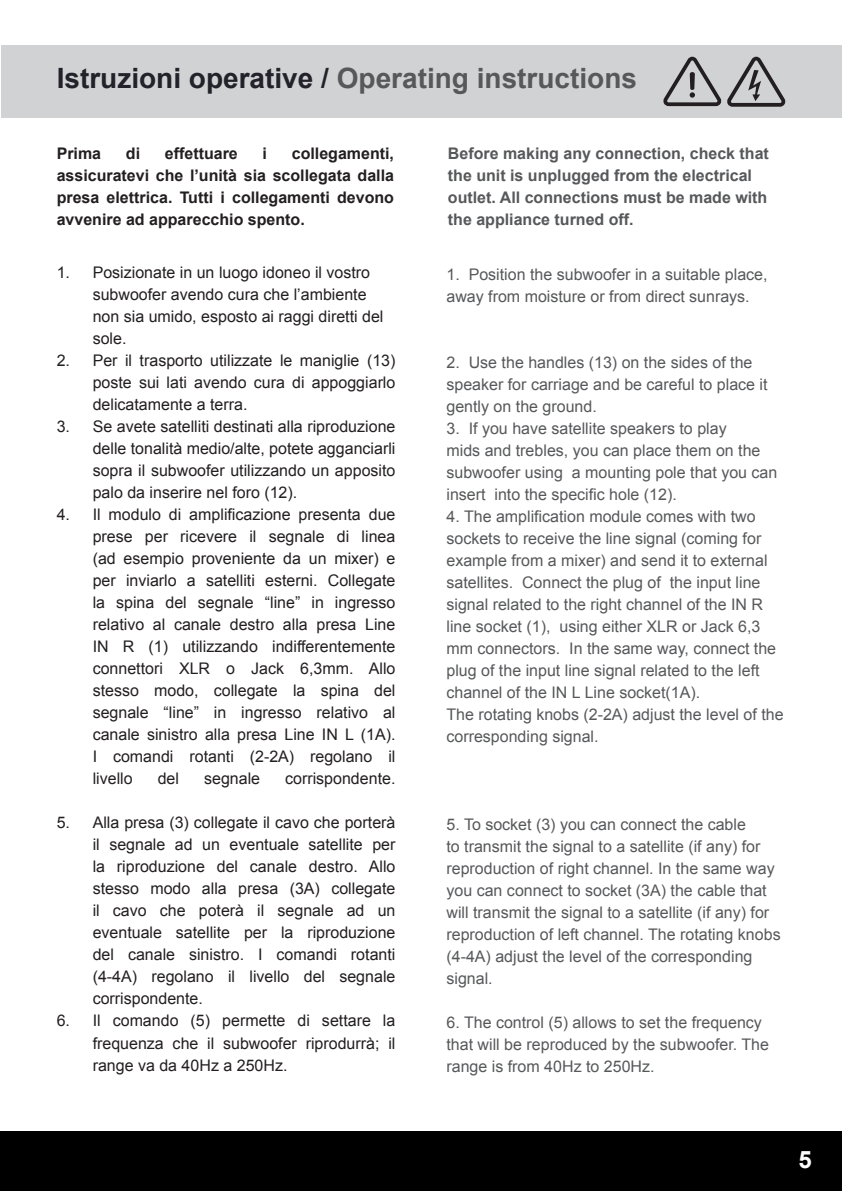
<style>
.page{position:relative;width:842px;height:1191px;background:#fff}
.page>*{position:absolute;margin:0;border:0;box-sizing:border-box;transform-origin:0 0}
.t1{font:700 28px "Arial";color:#57585a}
.t2{font:700 24px "Arial";color:#fff}
.t3{font:16px/22px "Arial";color:#231f20;text-align:justify}
.t4{font:16px/22px "Arial";color:#57585a}
.t5{font:700 16px/22px "Arial";color:#231f20;text-align:justify}
.t6{font:700 16px/22px "Arial";color:#57585a}
.s1{color:#232129}
</style>
<div class="page">
<div style="left:0;top:1131px;width:842px;height:60px;background:#000"></div>
<div style="left:1px;top:45px;width:841px;height:73px;background:#d1d2d4"></div>
<svg style="left:663px;top:57px;width:58px;height:49px"></svg>
<svg style="left:727px;top:57px;width:58px;height:50px"></svg>
<h1 class="t1" style="left:57px;top:59px;width:582px"><span class="s1">Istruzioni operative /</span> Operating instructions</h1>
<p class="t5" style="left:57px;top:143px;width:339px;text-indent:235px">collegamenti, assicuratevi che l’unità sia scollegata dalla presa elettrica. Tutti i collegamenti devono avvenire ad apparecchio spento.</p>
<p class="t6" style="left:448px;top:143px;width:322px">Before making any connection, check that the unit is unplugged from the electrical outlet. All connections must be made with the appliance turned off.</p>
<p class="t5" style="left:57px;top:143px;width:46px">Prima</p>
<p class="t5" style="left:126px;top:143px;width:16px">di</p>
<p class="t5" style="left:165px;top:143px;width:74px">effettuare</p>
<p class="t5" style="left:263px;top:143px;width:6px">i</p>
<p class="t3" style="left:93px;top:261px;width:292px;text-align:left;text-indent:-36px">1. Posizionate in un luogo idoneo il vostro subwoofer avendo cura che l’ambiente non sia umido, esposto ai raggi diretti del sole.</p>
<p class="t3" style="left:93px;top:349px;width:304px;text-indent:-36px">2. Per il trasporto utilizzate le maniglie (13) poste sui lati avendo cura di appoggiarlo delicatamente a terra.</p>
<p class="t3" style="left:93px;top:415px;width:304px;text-indent:-36px">3. Se avete satelliti destinati alla riproduzione delle tonalità medio/alte, potete agganciarli sopra il subwoofer utilizzando un apposito palo da inserire nel foro (12).</p>
<p class="t3" style="left:93px;top:503px;width:304px;text-indent:-36px">4. Il modulo di amplificazione presenta due prese per ricevere il segnale di linea (ad esempio proveniente da un mixer) e per inviarlo a satelliti esterni. Collegate la spina del segnale “line” in ingresso relativo al canale destro alla presa Line IN R (1) utilizzando indifferentemente connettori XLR o Jack 6,3mm. Allo stesso modo, collegate la spina del segnale “line” in ingresso relativo al canale sinistro alla presa Line IN L (1A).<br>I comandi rotanti (2-2A) regolano il livello</p>
<p class="t3" style="left:158px;top:767px;width:23px">del</p>
<p class="t3" style="left:204px;top:767px;width:58px">segnale</p>
<p class="t3" style="left:285px;top:767px;width:112px">corrispondente.</p>
<p class="t3" style="left:93px;top:811px;width:304px;text-indent:-36px">5. Alla presa (3) collegate il cavo che porterà il segnale ad un eventuale satellite per la riproduzione del canale destro. Allo stesso modo alla presa (3A) collegate il cavo che poterà il segnale ad un eventuale satellite per la riproduzione del canale sinistro. I comandi rotanti (4-4A) regolano il livello del segnale corrispondente.</p>
<p class="t3" style="left:93px;top:1009px;width:304px;text-indent:-36px">6. Il comando (5) permette di settare la frequenza che il subwoofer riprodurrà; il range va da 40Hz a 250Hz.</p>
<p class="t4" style="left:446px;top:263px;width:323px">1. Position the subwoofer in a suitable place, away from moisture or from direct sunrays.</p>
<p class="t4" style="left:446px;top:351px;width:323px">2. Use the handles (13) on the sides of the speaker for carriage and be careful to place it gently on the ground.</p>
<p class="t4" style="left:446px;top:417px;width:332px">3. If you have satellite speakers to play<br>mids and trebles, you can place them on the subwoofer using a mounting pole that you can insert into the specific hole (12).</p>
<p class="t4" style="left:446px;top:505px;width:339px">4. The amplification module comes with two sockets to receive the line signal (coming for example from a mixer) and send it to external satellites. Connect the plug of the input line signal related to the right channel of the IN R line socket (1), using either XLR or Jack 6,3 mm connectors. In the same way, connect the plug of the input line signal related to the left channel of the IN L Line socket(1A).<br>The rotating knobs (2-2A) adjust the level of the corresponding signal.</p>
<p class="t4" style="left:446px;top:813px;width:336px">5. To socket (3) you can connect the cable<br>to transmit the signal to a satellite (if any) for reproduction of right channel. In the same way you can connect to socket (3A) the cable that will transmit the signal to a satellite (if any) for reproduction of left channel. The rotating knobs (4-4A) adjust the level of the corresponding signal.</p>
<p class="t4" style="left:446px;top:1011px;width:324px">6. The control (5) allows to set the frequency that will be reproduced by the subwoofer. The range is from 40Hz to 250Hz.</p>
<h2 class="t2" style="left:799px;top:1143px;width:15px">5</h2>
</div>
